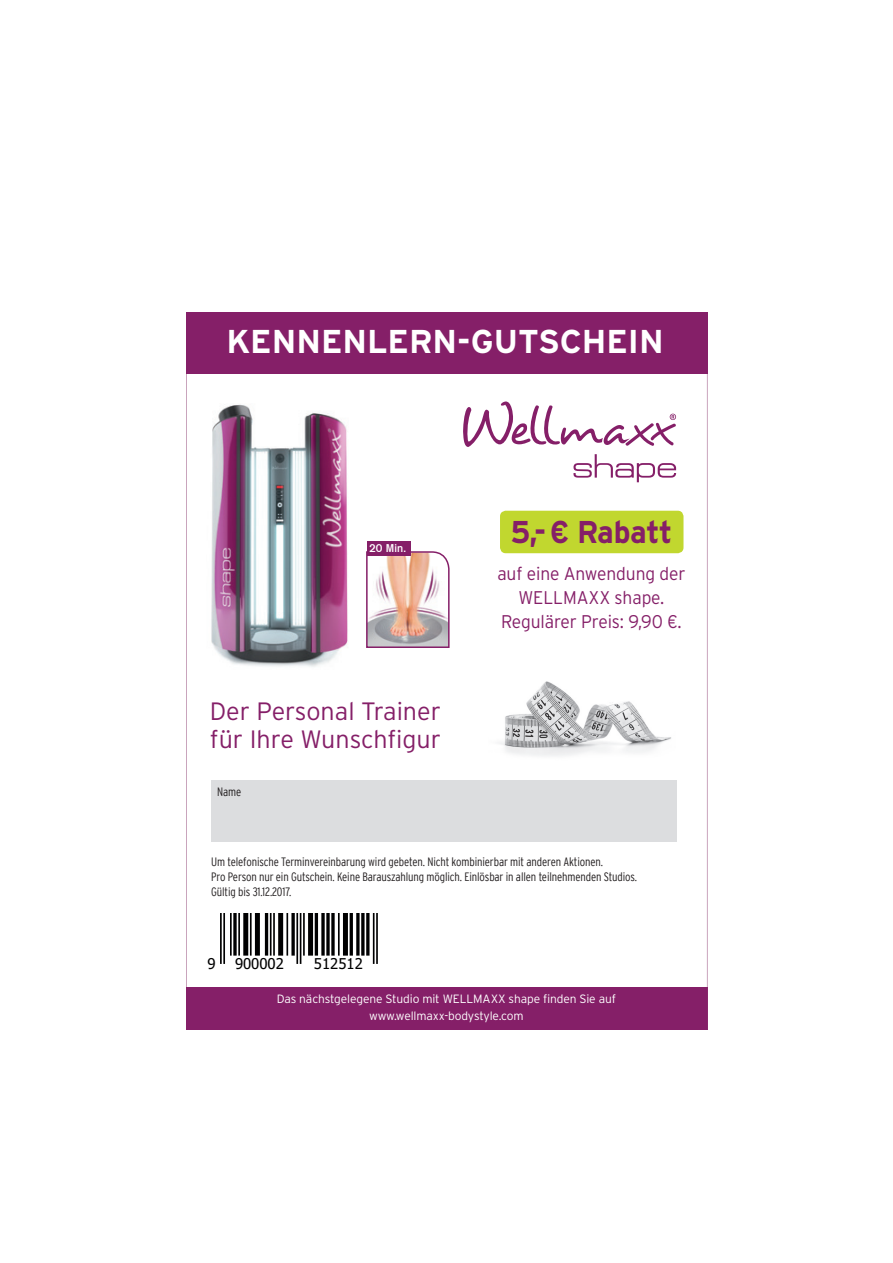
<style>
.page{position:relative;width:893px;height:1263px;background:#fff}
.page>*{position:absolute;margin:0;border:0;box-sizing:border-box;transform-origin:0 0}
.t1{font:700 33px "Interstate";color:#fff}
.t2{font:700 31.5px "Interstate";letter-spacing:-.015em;color:#851f68;scale:.95 1}
.t3{font:300 25.05px/27.5px "Interstate";color:#851f68}
.t4{font:300 18.3px/24.2px "Interstate";letter-spacing:-.005em;color:#851f68;text-align:center;scale:.95 1}
.t5{font:15px "Tahoma";color:#000001}
.t6{font:300 condensed 12.15px/15px "Interstate";letter-spacing:-.01em;color:#231f20}
.t7{font:300 12px/16.5px "Interstate";letter-spacing:-.01em;color:#fff;text-align:center}
.t8{font:11.25px "Gothic 725 BT Bold A";color:#fff}
</style>
<div class="page">
<svg style="left:186px;top:374px;width:521px;height:613px"></svg>
<div style="left:186px;top:312px;width:521px;height:62px;background:#851f68"></div>
<div style="left:186px;top:987px;width:521px;height:43px;background:#851f68"></div>
<div style="left:203px;top:913px;width:175px;height:59px;background:#fff"></div>
<hr style="left:220px;top:913px;width:2px;height:51px;background:#000001">
<hr style="left:223px;top:913px;width:2px;height:51px;background:#000001">
<hr style="left:230px;top:913px;width:2px;height:42px;background:#000001">
<svg style="left:233px;top:913px;width:4px;height:42px"></svg>
<hr style="left:238px;top:913px;width:2px;height:42px;background:#000001">
<div style="left:243px;top:913px;width:5px;height:42px;background:#000001"></div>
<hr style="left:250px;top:913px;width:2px;height:42px;background:#000001">
<div style="left:255px;top:913px;width:5px;height:42px;background:#000001"></div>
<hr style="left:265px;top:913px;width:3px;height:42px;background:#000001">
<hr style="left:270px;top:913px;width:2px;height:42px;background:#000001">
<hr style="left:273px;top:913px;width:2px;height:42px;background:#000001">
<div style="left:278px;top:913px;width:5px;height:42px;background:#000001"></div>
<hr style="left:286px;top:913px;width:2px;height:42px;background:#000001">
<svg style="left:291px;top:913px;width:4px;height:42px"></svg>
<hr style="left:296px;top:913px;width:2px;height:51px;background:#000001">
<hr style="left:300px;top:913px;width:1px;height:51px;background:#000001">
<hr style="left:303px;top:913px;width:2px;height:42px;background:#000001">
<div style="left:308px;top:913px;width:5px;height:42px;background:#000001"></div>
<hr style="left:315px;top:913px;width:3px;height:42px;background:#000001">
<svg style="left:321px;top:913px;width:4px;height:42px"></svg>
<svg style="left:326px;top:913px;width:4px;height:42px"></svg>
<svg style="left:331px;top:913px;width:4px;height:42px"></svg>
<hr style="left:338px;top:913px;width:2px;height:42px;background:#000001">
<div style="left:343px;top:913px;width:5px;height:42px;background:#000001"></div>
<hr style="left:350px;top:913px;width:3px;height:42px;background:#000001">
<svg style="left:356px;top:913px;width:4px;height:42px"></svg>
<svg style="left:361px;top:913px;width:4px;height:42px"></svg>
<svg style="left:366px;top:913px;width:4px;height:42px"></svg>
<hr style="left:373px;top:913px;width:1px;height:51px;background:#000001">
<hr style="left:376px;top:913px;width:2px;height:51px;background:#000001">
<svg style="left:573px;top:454px;width:103px;height:28px"></svg>
<svg style="left:463px;top:401px;width:214px;height:46px"></svg>
<div style="left:500px;top:511px;width:183px;height:42px;background:#c1d72f;border-radius:6px"></div>
<img style="left:207px;top:398px;width:147px;height:278px">
<img style="left:488px;top:670px;width:187px;height:95px">
<svg style="left:365px;top:550px;width:85px;height:99px"></svg>
<div style="left:367px;top:542px;width:44px;height:14px;background:#851f68"></div>
<h1 class="t1" style="left:227px;top:321px;width:439px">KENNENLERN-GUTSCHEIN</h1>
<p class="t8" style="left:369px;top:542px;width:39px">20 Min.</p>
<h3 class="t3" style="left:210px;top:697px;width:233px">Der Personal Trainer für Ihre Wunschfigur</h3>
<p class="t6" style="left:217px;top:784px;width:26px">Name</p>
<h2 class="t2" style="left:510px;top:513px;width:172px">5,- € Rabatt</h2>
<h3 class="t4" style="left:497px;top:561px;width:200px">auf eine Anwendung der<br>WELLMAXX shape.<br>Regulärer Preis: 9,90 €.</h3>
<p class="t6" style="left:211px;top:854px;width:427px">Um telefonische Terminvereinbarung wird gebeten. Nicht kombinierbar mit anderen Aktionen.<br>Pro Person nur ein Gutschein. Keine Barauszahlung möglich. Einlösbar in allen teilnehmenden Studios.<br>Gültig bis 31.12.2017.</p>
<p class="t5" style="left:208px;top:953px;width:10px">9</p>
<p class="t5" style="left:235px;top:953px;width:50px">900002</p>
<p class="t5" style="left:314px;top:953px;width:50px">512512</p>
<p class="t7" style="left:277px;top:990px;width:341px">Das nächstgelegene Studio mit WELLMAXX shape finden Sie auf www.wellmaxx-bodystyle.com</p>
</div>
